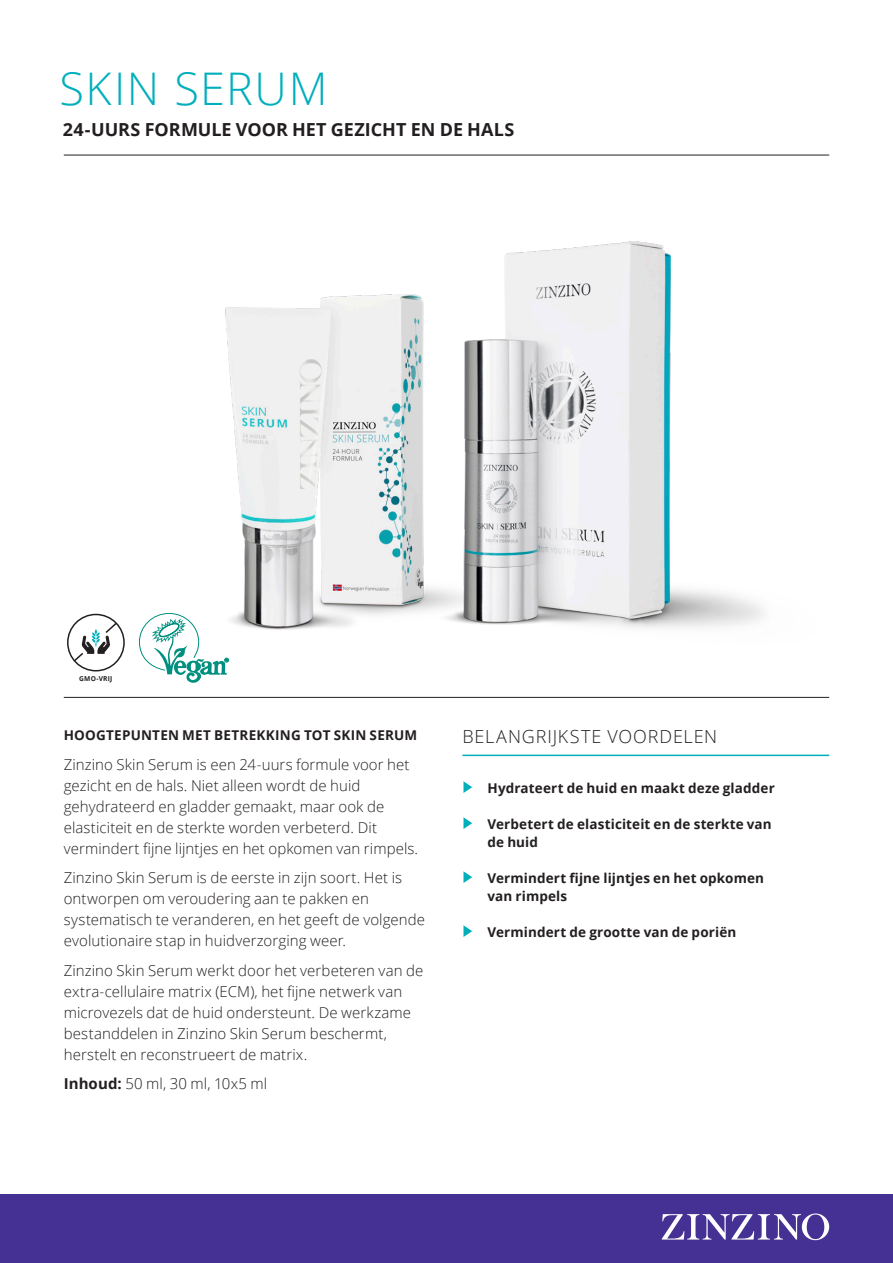
<style>
.page{position:relative;width:893px;height:1263px;background:#fff}
.page>*{position:absolute;margin:0;border:0;box-sizing:border-box;transform-origin:0 0}
.t1{font:300 45px "Open Sans";letter-spacing:.035em;color:#00afbc}
.t2{font:700 18px "Open Sans";color:#231f20}
.t3{font:300 18px "Open Sans";letter-spacing:.05em;color:#231f20}
.Brödtext_ingress_Lig{font:300 15px/21px "Open Sans";letter-spacing:.005em;color:#231f20}
.Brödtext_Key_Benefit{font:700 13.5px "Open Sans";letter-spacing:.01em;color:#231f20}
.t4{font:700 6.75px "Open Sans";letter-spacing:.03em;color:#231f20}
.s1{font-weight:700}
</style>
<div class="page">
<div style="left:0;top:1194px;width:893px;height:69px;background:#443193"></div>
<svg style="left:662px;top:1213px;width:167px;height:27px"></svg>
<hr style="left:64px;top:697px;width:765px;height:1px;background:#231f20">
<hr style="left:64px;top:155px;width:765px;height:1px;background:#231f20">
<svg style="left:148px;top:663px;width:79px;height:20px"></svg>
<svg style="left:72px;top:621px;width:47px;height:42px"></svg>
<div style="left:67px;top:614px;width:58px;height:57px;border:2px solid #231f20;border-radius:50%"></div>
<img style="left:138px;top:241px;width:625px;height:422px">
<svg style="left:463px;top:781px;width:9px;height:12px"></svg>
<svg style="left:463px;top:817px;width:9px;height:12px"></svg>
<svg style="left:463px;top:871px;width:9px;height:12px"></svg>
<svg style="left:463px;top:925px;width:9px;height:12px"></svg>
<hr style="left:462px;top:755px;width:367px;height:1px;background:#00afbc">
<p class="t1" style="left:60px;top:57px;width:269px">SKIN SERUM</p>
<p class="t2" style="left:63px;top:117px;width:453px">24-UURS FORMULE VOOR HET GEZICHT EN DE HALS</p>
<p class="t4" style="left:79px;top:674px;width:35px">GMO-VRIJ</p>
<p class="Brödtext_Key_Benefit" style="left:64px;top:726px;width:355px">HOOGTEPUNTEN MET BETREKKING TOT SKIN SERUM</p>
<p class="Brödtext_ingress_Lig" style="left:64px;top:753px;width:356px">Zinzino Skin Serum is een 24-uurs formule voor het gezicht en de hals. Niet alleen wordt de huid gehydrateerd en gladder gemaakt, maar ook de elasticiteit en de sterkte worden verbeterd. Dit vermindert fijne lijntjes en het opkomen van rimpels.</p>
<p class="Brödtext_ingress_Lig" style="left:64px;top:867px;width:363px">Zinzino Skin Serum is de eerste in zijn soort. Het is ontworpen om veroudering aan te pakken en systematisch te veranderen, en het geeft de volgende evolutionaire stap in huidverzorging weer.</p>
<p class="Brödtext_ingress_Lig" style="left:64px;top:959px;width:361px">Zinzino Skin Serum werkt door het verbeteren van de extra-cellulaire matrix (ECM), het fijne netwerk van microvezels dat de huid ondersteunt. De werkzame bestanddelen in Zinzino Skin Serum beschermt, herstelt en reconstrueert de matrix.</p>
<p class="Brödtext_ingress_Lig" style="left:64px;top:1073px;width:205px"><span class="s1">Inhoud:</span> 50 ml, 30 ml, 10x5 ml</p>
<p class="t3" style="left:462px;top:724px;width:256px">BELANGRIJKSTE VOORDELEN</p>
<p class="Brödtext_Key_Benefit" style="left:487px;top:778px;width:289px">Hydrateert de huid en maakt deze gladder</p>
<p class="Brödtext_Key_Benefit" style="left:487px;top:814px;width:286px">Verbetert de elasticiteit en de sterkte van</p>
<p class="Brödtext_Key_Benefit" style="left:487px;top:832px;width:52px">de huid</p>
<p class="Brödtext_Key_Benefit" style="left:487px;top:868px;width:278px">Vermindert fijne lijntjes en het opkomen</p>
<p class="Brödtext_Key_Benefit" style="left:487px;top:886px;width:81px">van rimpels</p>
<p class="Brödtext_Key_Benefit" style="left:487px;top:922px;width:250px">Vermindert de grootte van de poriën</p>
</div>
